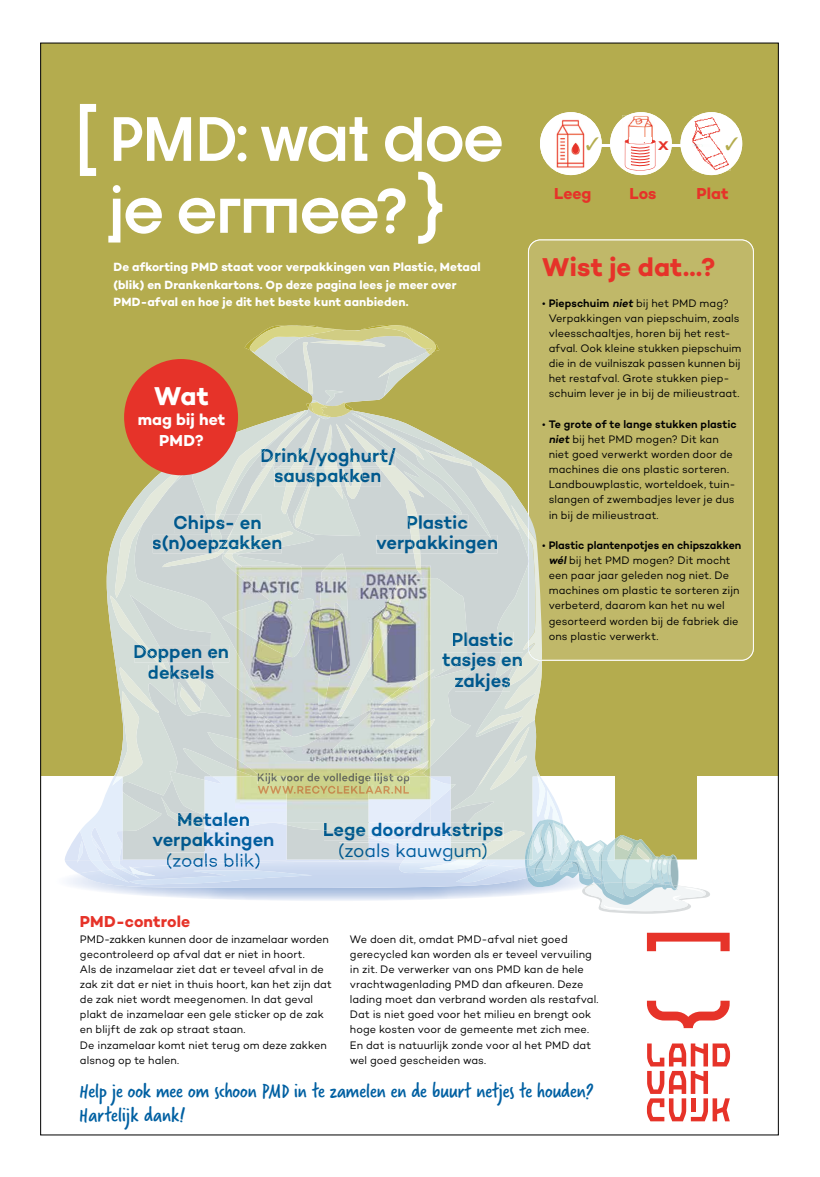
<style>
.page{position:relative;width:820px;height:1177px;background:#fff}
.page>*{position:absolute;margin:0;border:0;box-sizing:border-box;transform-origin:0 0}
.t1{font:700 61.6px/71.9px "Dystopian";letter-spacing:-.005em;color:#fff}
.t2{font:700 26.2px "Campton";color:#e63329}
.t3{font:700 26.2px "Campton";color:#fff}
.t4{font:22.2px/24.2px "Verveine";color:#0060a2}
.t5{font:600 19.1px/20.4px "Campton";color:#00588d;text-align:center}
.t6{font:19.1px "Campton";color:#005c9e}
.t7{font:700 16.1px "Campton";color:#e63329}
.t8{font:700 16.1px/20.2px "Campton";letter-spacing:.005em;color:#fff;text-align:center}
.t9{font:700 12.1px/17.2px "Campton";letter-spacing:.005em;color:#fff}
.t10{font:700 12.1px "Arial";color:#e63329;scale:1.31 1}
.t11{font:11.1px/15.1px "Campton";letter-spacing:.005em;color:#000}
.s1{font-weight:600}
.s2{font-weight:600;font-style:italic}
</style>
<div class="page">
<div style="left:42px;top:45px;width:734px;height:731px;background:#b4ac4e"></div>
<div style="left:527px;top:239px;width:226px;height:421px;background:#c0b869"></div>
<svg style="left:646px;top:1043px;width:83px;height:78px"></svg>
<svg style="left:646px;top:932px;width:83px;height:19px"></svg>
<svg style="left:646px;top:1000px;width:83px;height:28px"></svg>
<svg style="left:80px;top:104px;width:16px;height:72px"></svg>
<svg style="left:418px;top:172px;width:24px;height:72px"></svg>
<div style="left:539px;top:112px;width:62px;height:63px;background:#fff;border-radius:50%"></div>
<div style="left:610px;top:112px;width:61px;height:63px;background:#fff;border-radius:50%"></div>
<div style="left:680px;top:112px;width:62px;height:63px;background:#fff;border-radius:50%"></div>
<hr style="left:596px;top:145px;width:115px;height:2px;background:#fff">
<img style="left:691px;top:117px;width:39px;height:53px">
<img style="left:691px;top:145px;width:20px;height:2px">
<img style="left:556px;top:119px;width:29px;height:49px">
<svg style="left:572px;top:143px;width:7px;height:11px"></svg>
<svg style="left:620px;top:115px;width:39px;height:56px"></svg>
<svg style="left:64px;top:325px;width:648px;height:588px;background:#c9c6a5"></svg>
<svg style="left:725px;top:137px;width:5px;height:13px"></svg>
<h1 class="t1" style="left:109px;top:102px;width:395px">PMD: wat doe je ermee?</h1>
<p class="t9" style="left:113px;top:258px;width:368px">De afkorting PMD staat voor verpakkingen van Plastic, Metaal (blik) en Drankenkartons. Op deze pagina lees je meer over<br>PMD-afval en hoe je dit het beste kunt aanbieden.</p>
<h2 class="t3" style="left:154px;top:379px;width:56px">Wat</h2>
<h3 class="t8" style="left:138px;top:409px;width:89px">mag bij het<br>PMD?</h3>
<h3 class="t5" style="left:260px;top:445px;width:137px">Drink/yoghurt/ sauspakken</h3>
<h3 class="t5" style="left:152px;top:511px;width:132px">Chips- en s(n)oepzakken</h3>
<h3 class="t5" style="left:133px;top:641px;width:98px">Doppen en deksels</h3>
<h3 class="t5" style="left:376px;top:511px;width:124px">Plastic verpakkingen</h3>
<h3 class="t5" style="left:442px;top:628px;width:82px">Plastic tasjes en zakjes</h3>
<p class="t10" style="left:658px;top:138px;width:10px">X</p>
<h3 class="t7" style="left:554px;top:183px;width:39px">Leeg</h3>
<h3 class="t7" style="left:629px;top:183px;width:29px">Los</h3>
<h3 class="t7" style="left:696px;top:183px;width:33px">Plat</h3>
<h2 class="t2" style="left:542px;top:250px;width:174px">Wist je dat…?</h2>
<p class="t11" style="left:548px;top:295px;width:194px;text-indent:-6px">• <span class="s1">Piepschuim</span> <span class="s2">niet</span> bij het PMD mag?<br>Verpakkingen van piepschuim, zoals vleesschaaltjes, horen bij het rest&shy;afval. Ook kleine stukken piepschuim die in de vuilniszak passen kunnen bij het restafval. Grote stukken piep&shy;schuim lever je in bij de milieustraat.</p>
<p class="t11" style="left:548px;top:416px;width:189px;text-indent:-6px">• <span class="s1">Te grote of te lange stukken plastic </span><span class="s2">niet</span> bij het PMD mogen? Dit kan niet goed verwerkt worden door de machines die ons plastic sorteren.<br>Landbouwplastic, worteldoek, tuin&shy;slangen of zwembadjes lever je dus in bij de milieustraat.</p>
<p class="t11" style="left:548px;top:537px;width:194px;text-indent:-6px">• <span class="s1">Plastic plantenpotjes en chipszakken </span><span class="s2">wél</span> bij het PMD mogen? Dit mocht een paar jaar geleden nog niet. De machines om plastic te sorteren zijn ver beterd, daarom kan het nu wel gesorteerd worden bij de fabriek die ons plastic verwerkt.</p>
<h3 class="t5" style="left:152px;top:808px;width:124px">Metalen verpakkingen</h3>
<h3 class="t6" style="left:166px;top:848px;width:96px">(zoals blik)</h3>
<h3 class="t5" style="left:322px;top:819px;width:182px">Lege doordrukstrips</h3>
<h3 class="t6" style="left:338px;top:838px;width:151px">(zoals kauwgum)</h3>
<h3 class="t7" style="left:80px;top:911px;width:112px">PMD-controle</h3>
<p class="t11" style="left:80px;top:930px;width:253px">PMD-zakken kunnen door de inzamelaar worden gecontroleerd op afval dat er niet in hoort.<br>Als de inzamelaar ziet dat er teveel afval in de zak zit dat er niet in thuis hoort, kan het zijn dat de zak niet wordt meegenomen. In dat geval plakt de inzamelaar een gele sticker op de zak en blijft de zak op straat staan.<br>De inzamelaar komt niet terug om deze zakken alsnog op te halen.</p>
<p class="t11" style="left:350px;top:931px;width:250px">We doen dit, omdat PMD-afval niet goed gerecycled kan worden als er teveel vervuiling in zit. De verwerker van ons PMD kan de hele vrachtwagenlading PMD dan afkeuren. Deze lading moet dan verbrand worden als restafval.<br>Dat is niet goed voor het milieu en brengt ook hoge kosten voor de gemeente met zich mee.<br>En dat is natuurlijk zonde voor al het PMD dat wel goed gescheiden was.</p>
<h3 class="t4" style="left:79px;top:1078px;width:516px">Help je ook mee om schoon PMD in te zamelen en de buurt netjes te houden?<br>Hartelijk dank!</h3>
</div>
